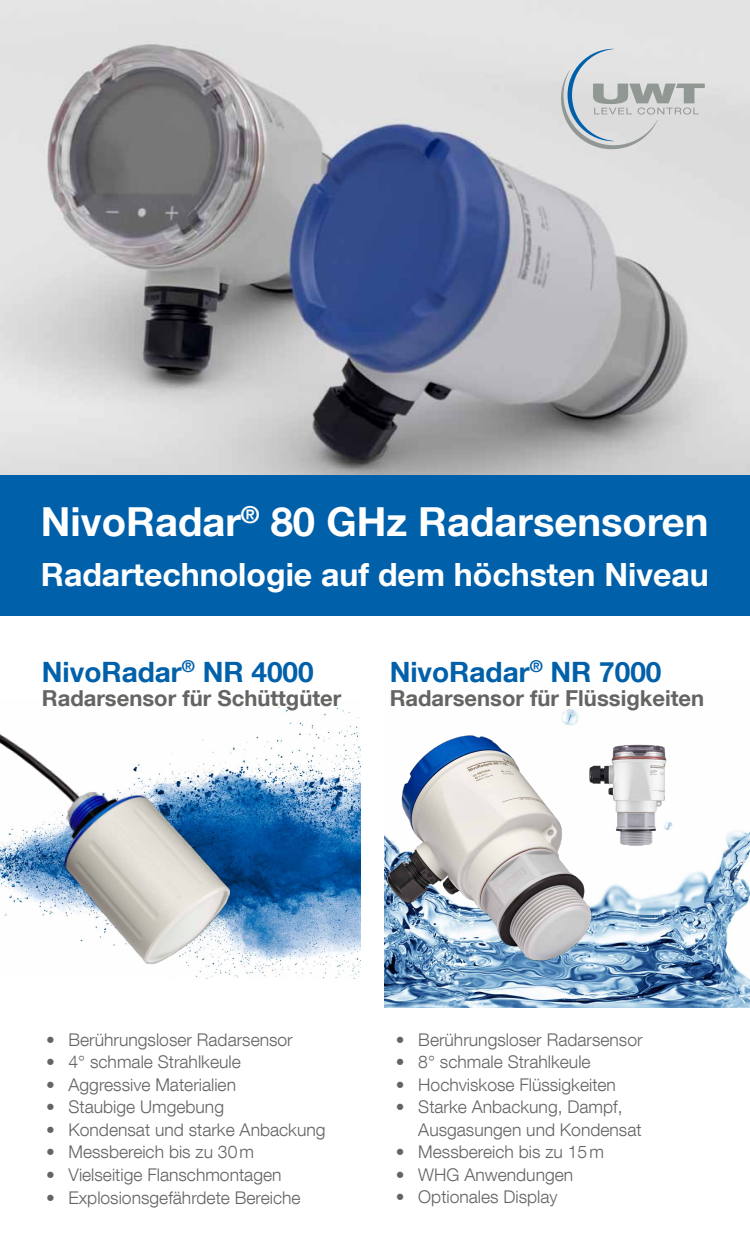
<style>
.page{position:relative;width:750px;height:1250px;background:#fff}
.page>*{position:absolute;margin:0;border:0;box-sizing:border-box;transform-origin:0 0}
.t1{font:700 40px "Helvetica Neue LT Com";color:#fff}
.t2{font:700 32px "Helvetica Neue LT Com";color:#fff}
.t3{font:700 28px "Helvetica Neue LT Com";color:#0060aa}
.t4{font:700 22px "Helvetica Neue LT Com";color:#646463}
.t5{font:300 17.5px/22.5px "Helvetica Neue LT Com";color:#646463}
</style>
<div class="page">
<img style="left:285px;top:702px;width:75px;height:276px">
<img style="left:0;top:0;width:750px;height:476px">
<img style="left:385px;top:914px;width:365px;height:93px">
<div style="left:0;top:476px;width:750px;height:140px;background:#0060aa"></div>
<img style="left:0;top:707px;width:285px;height:272px">
<img style="left:384px;top:735px;width:227px;height:237px">
<img style="left:532px;top:708px;width:218px;height:206px">
<svg style="left:554px;top:49px;width:151px;height:106px;background:#cfd2d3"></svg>
<h1 class="t1" style="left:41px;top:497px;width:669px">NivoRadar<sup>®</sup> 80 GHz Radarsensoren</h1>
<h2 class="t2" style="left:41px;top:555px;width:669px">Radartechnologie auf dem höchsten Niveau</h2>
<h3 class="t3" style="left:42px;top:654px;width:273px">NivoRadar<sup>®</sup> NR 4000</h3>
<p class="t4" style="left:42px;top:684px;width:301px">Radarsensor für Schüttgüter</p>
<h3 class="t3" style="left:390px;top:654px;width:273px">NivoRadar<sup>®</sup> NR 7000</h3>
<p class="t4" style="left:390px;top:684px;width:316px">Radarsensor für Flüssigkeiten</p>
<p class="t5" style="left:46px;top:1028px;width:248px">• Berührungsloser Radarsensor</p>
<p class="t5" style="left:46px;top:1051px;width:196px">• 4° schmale Strahlkeule</p>
<p class="t5" style="left:46px;top:1073px;width:192px">• Aggressive Materialien</p>
<p class="t5" style="left:46px;top:1096px;width:180px">• Staubige Umgebung</p>
<p class="t5" style="left:46px;top:1118px;width:281px">• Kondensat und starke Anbackung</p>
<p class="t5" style="left:46px;top:1141px;width:210px">• Messbereich bis zu 30m</p>
<p class="t5" style="left:46px;top:1163px;width:237px">• Vielseitige Flanschmontagen</p>
<p class="t5" style="left:46px;top:1186px;width:256px">• Explosionsgefährdete Bereiche</p>
<p class="t5" style="left:396px;top:1028px;width:248px">• Berührungsloser Radarsensor</p>
<p class="t5" style="left:396px;top:1051px;width:196px">• 8° schmale Strahlkeule</p>
<p class="t5" style="left:396px;top:1073px;width:222px">• Hochviskose Flüssigkeiten</p>
<p class="t5" style="left:418px;top:1096px;width:225px;text-indent:-23px">• Starke Anbackung, Dampf,<br>Ausgasungen und Kondensat</p>
<p class="t5" style="left:396px;top:1141px;width:210px">• Messbereich bis zu 15m</p>
<p class="t5" style="left:396px;top:1163px;width:179px">• WHG Anwendungen</p>
<p class="t5" style="left:396px;top:1186px;width:163px">• Optionales Display</p>
</div>
